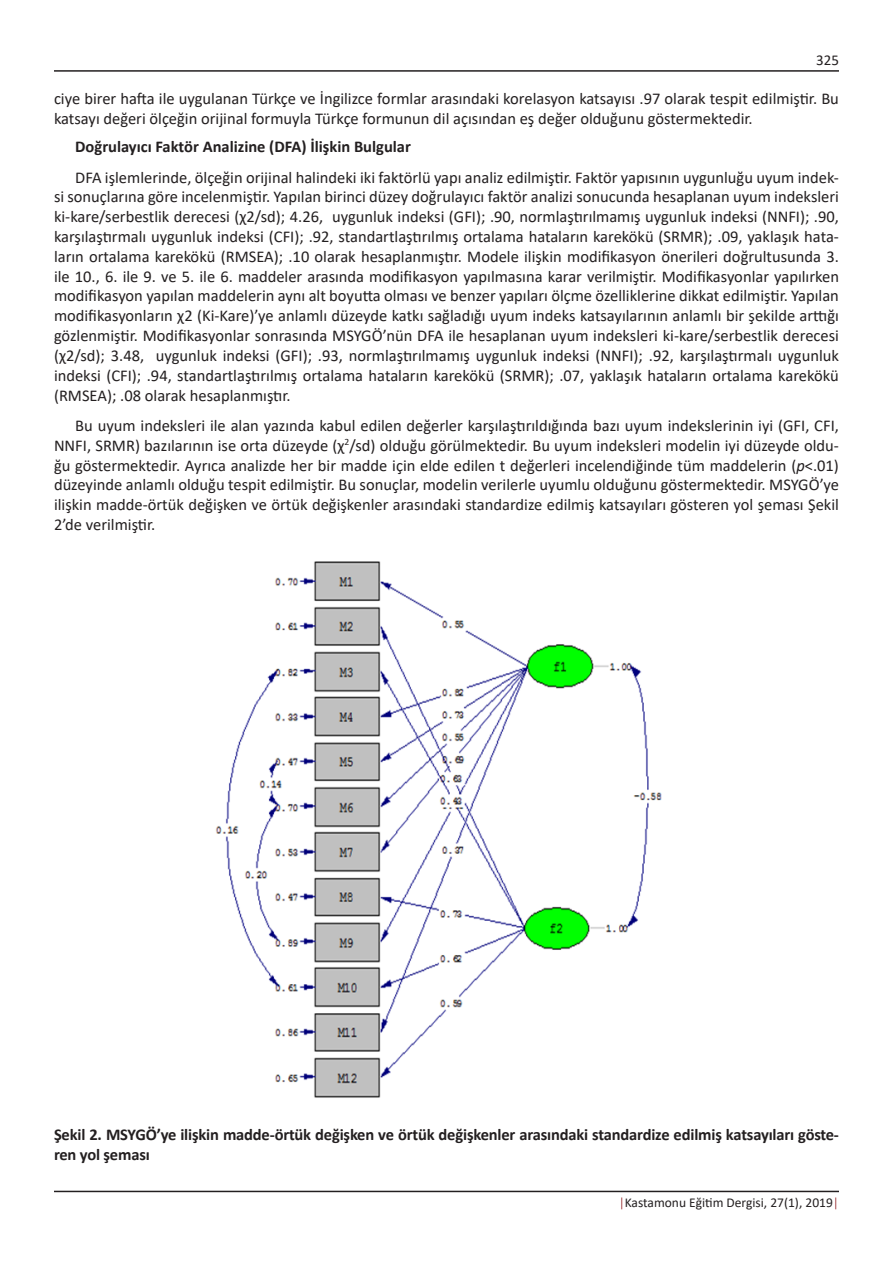
<style>
.page{position:relative;width:893px;height:1263px;background:#fff}
.page>*{position:absolute;margin:0;border:0;box-sizing:border-box;transform-origin:0 0}
.metin{font:16.5px/19.8px "Calibri";color:#231f20;text-align:justify}
.resim{font:700 16.5px/19.8px "Calibri";letter-spacing:-.01em;color:#231f20}
.metin_koyu{font:700 16.5px "Calibri";color:#231f20}
.t1{font:15px "Calibri";color:#231f20}
.t2{font:13.5px "Calibri";color:#231f20}
.s1{font-style:italic}
.s2{font-weight:300;color:#8c171b}
</style>
<div class="page">
<hr style="left:54px;top:70px;width:785px;height:2px;background:#231f20">
<hr style="left:54px;top:1191px;width:785px;height:1px;background:#231f20">
<img style="left:215px;top:561px;width:447px;height:537px">
<p class="t1" style="left:816px;top:50px;width:24px">325</p>
<p class="metin" style="left:54px;top:88px;width:786px">ciye birer hafta ile uygulanan Türkçe ve İngilizce formlar arasındaki korelasyon katsayısı .97 olarak tespit edilmiştir. Bu katsayı değeri ölçeğin orijinal formuyla Türkçe formunun dil açısından eş değer olduğunu göstermektedir.</p>
<p class="metin_koyu" style="left:75px;top:135px;width:337px">Doğrulayıcı Faktör Analizine (DFA) İlişkin Bulgular</p>
<p class="metin" style="left:54px;top:167px;width:786px;text-indent:21px">DFA işlemlerinde, ölçeğin orijinal halindeki iki faktörlü yapı analiz edilmiştir. Faktör yapısının uygunluğu uyum indek&shy;si sonuçlarına göre incelenmiştir. Yapılan birinci düzey doğrulayıcı faktör analizi sonucunda hesaplanan uyum indeksleri ki-kare/serbestlik derecesi (χ2/sd); 4.26, uygunluk indeksi (GFI); .90, normlaştırılmamış uygunluk indeksi (NNFI); .90, karşılaştırmalı uygunluk indeksi (CFI); .92, standartlaştırılmış ortalama hataların karekökü (SRMR); .09, yaklaşık hata&shy;ların ortalama karekökü (RMSEA); .10 olarak hesaplanmıştır. Modele ilişkin modifikasyon önerileri doğrultusunda 3. ile 10., 6. ile 9. ve 5. ile 6. maddeler arasında modifikasyon yapılmasına karar verilmiştir. Modifikasyonlar yapılırken modifikasyon yapılan maddelerin aynı alt boyutta olması ve benzer yapıları ölçme özelliklerine dikkat edilmiştir. Yapılan modifikasyonların χ2 (Ki-Kare)’ye anlamlı düzeyde katkı sağladığı uyum indeks katsayılarının anlamlı bir şekilde arttığı gözlenmiştir. Modifikasyonlar sonrasında MSYGÖ’nün DFA ile hesaplanan uyum indeksleri ki-kare/serbestlik derecesi (χ2/sd); 3.48, uygunluk indeksi (GFI); .93, normlaştırılmamış uygunluk indeksi (NNFI); .92, karşılaştırmalı uygunluk indeksi (CFI); .94, standartlaştırılmış ortalama hataların karekökü (SRMR); .07, yaklaşık hataların ortalama karekökü (RMSEA); .08 olarak hesaplanmıştır.</p>
<p class="metin" style="left:54px;top:415px;width:786px;text-indent:21px">Bu uyum indeksleri ile alan yazında kabul edilen değerler karşılaştırıldığında bazı uyum indekslerinin iyi (GFI, CFI, NNFI, SRMR) bazılarının ise orta düzeyde (χ<sup>2</sup>/sd) olduğu görülmektedir. Bu uyum indeksleri modelin iyi düzeyde oldu&shy;ğu göstermektedir. Ayrıca analizde her bir madde için elde edilen t değerleri incelendiğinde tüm maddelerin (<span class="s1">p</span>&lt;.01) düzeyinde anlamlı olduğu tespit edilmiştir. Bu sonuçlar, modelin verilerle uyumlu olduğunu göstermektedir. MSYGÖ’ye ilişkin madde-örtük değişken ve örtük değişkenler arasındaki standardize edilmiş katsayıları gösteren yol şeması Şekil 2’de verilmiştir.</p>
<p class="resim" style="left:54px;top:1125px;width:786px">Şekil 2. MSYGÖ’ye ilişkin madde-örtük değişken ve örtük değişkenler arasındaki standardize edilmiş katsayıları göste&shy;ren yol şeması</p>
<p class="t2" style="left:619px;top:1193px;width:222px"><span class="s2">|</span>Kastamonu Eğitim Dergisi, 27(1), 2019<span class="s2">|</span></p>
</div>
